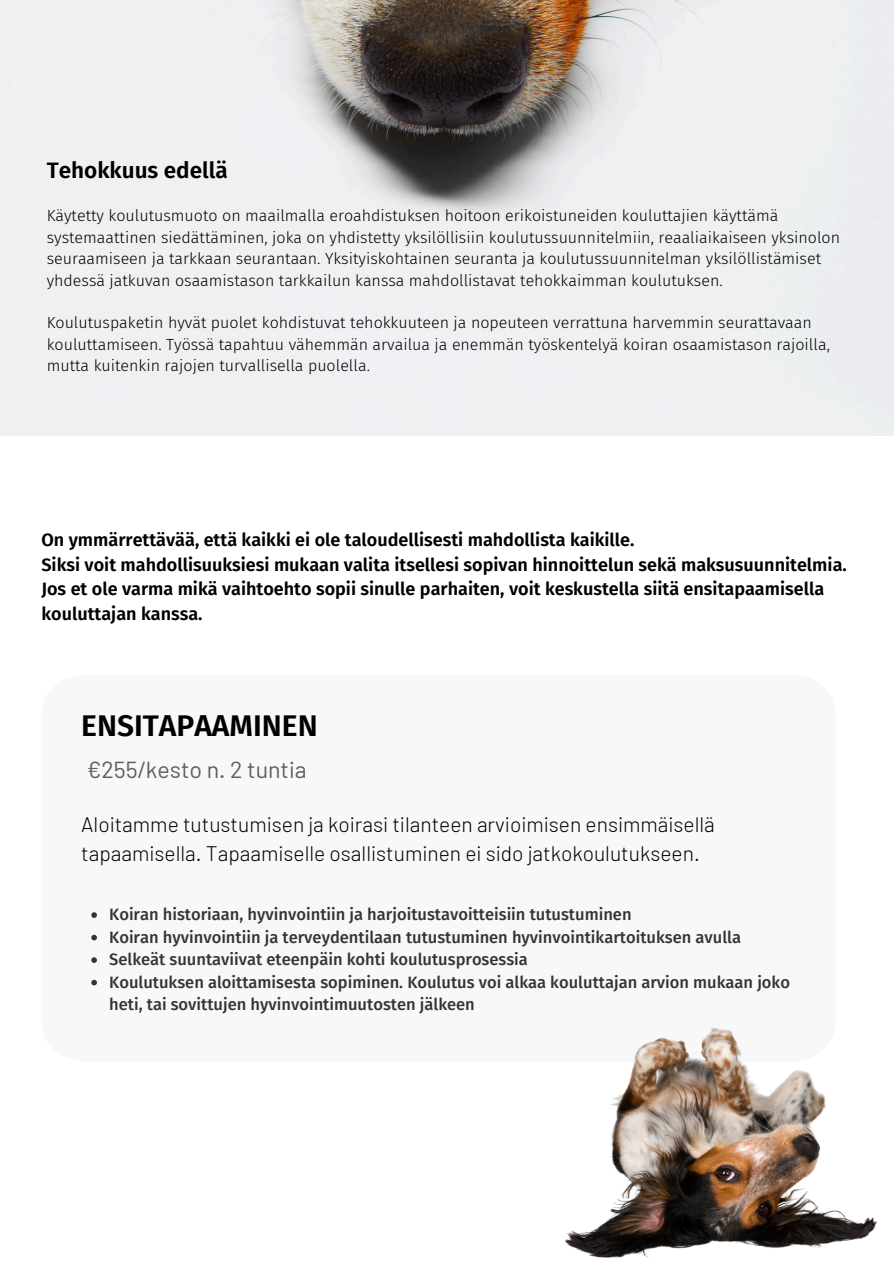
<style>
.page{position:relative;width:894px;height:1264px;background:#fff}
.page>*{position:absolute;margin:0;border:0;box-sizing:border-box;transform-origin:0 0}
.t1{font:600 30px "Fira Sans";color:#000}
.t2{font:23.1px "Barlow";color:#5f5e62}
.t3{font:600 22.5px "Fira Sans";color:#000}
.t4{font:300 21px/29.2px "Barlow";color:#000}
.t5{font:600 18px/24.8px "Fira Sans";color:#000}
.t6{font:500 16.5px/22.5px "Fira Sans";color:#343434}
.t7{font:300 16.05px/21.3px "Fira Sans";color:#000}
</style>
<div class="page">
<img style="left:0;top:0;width:893px;height:435px">
<img style="left:565px;top:1027px;width:312px;height:231px">
<svg style="left:91px;top:912px;width:6px;height:5px"></svg>
<svg style="left:91px;top:934px;width:6px;height:6px"></svg>
<svg style="left:91px;top:957px;width:6px;height:5px"></svg>
<svg style="left:91px;top:979px;width:6px;height:6px"></svg>
<p class="t3" style="left:47px;top:157px;width:182px">Tehokkuus edellä</p>
<p class="t7" style="left:47px;top:205px;width:794px">Käytetty koulutusmuoto on maailmalla eroahdistuksen hoitoon erikoistuneiden kouluttajien käyttämä systemaattinen siedättäminen, joka on yhdistetty yksilöllisiin koulutussuunnitelmiin, reaaliaikaiseen yksinolon seuraamiseen ja tarkkaan seurantaan. Yksityiskohtainen seuranta ja koulutussuunnitelman yksilöllistämiset yhdessä jatkuvan osaamistason tarkkailun kanssa mahdollistavat tehokkaimman koulutuksen.</p>
<h4 class="t7" style="left:47px;top:312px;width:784px">Koulutuspaketin hyvät puolet kohdistuvat tehokkuuteen ja nopeuteen verrattuna harvemmin seurattavaan kouluttamiseen. Työssä tapahtuu vähemmän arvailua ja enemmän työskentelyä koiran osaamistason rajoilla, mutta kuitenkin rajojen turvallisella puolella.</h4>
<h1 class="t5" style="left:41px;top:527px;width:806px">On ymmärrettävää, että kaikki ei ole taloudellisesti mahdollista kaikille.<br>Siksi voit mahdollisuuksiesi mukaan valita itsellesi sopivan hinnoittelun sekä maksusuunnitelmia.<br>Jos et ole varma mikä vaihtoehto sopii sinulle parhaiten, voit keskustella siitä ensitapaamisella kouluttajan kanssa.</h1>
<h3 class="t1" style="left:81px;top:708px;width:238px">ENSITAPAAMINEN</h3>
<h3 class="t2" style="left:87px;top:754px;width:221px">€255/kesto n. 2 tuntia</h3>
<p class="t4" style="left:81px;top:809px;width:635px">Aloitamme tutustumisen ja koirasi tilanteen arvioimisen ensimmäisellä tapaamisella. Tapaamiselle osallistuminen ei sido jatkokoulutukseen.</p>
<p class="t6" style="left:109px;top:903px;width:523px">Koiran historiaan, hyvinvointiin ja harjoitustavoitteisiin tutustuminen</p>
<p class="t6" style="left:109px;top:925px;width:633px">Koiran hyvinvointiin ja terveydentilaan tutustuminen hyvinvointikartoituksen avulla</p>
<p class="t6" style="left:109px;top:948px;width:420px">Selkeät suuntaviivat eteenpäin kohti koulutusprosessia</p>
<p class="t6" style="left:109px;top:970px;width:682px">Koulutuksen aloittamisesta sopiminen. Koulutus voi alkaa kouluttajan arvion mukaan joko heti, tai sovittujen hyvinvointimuutosten jälkeen</p>
</div>
